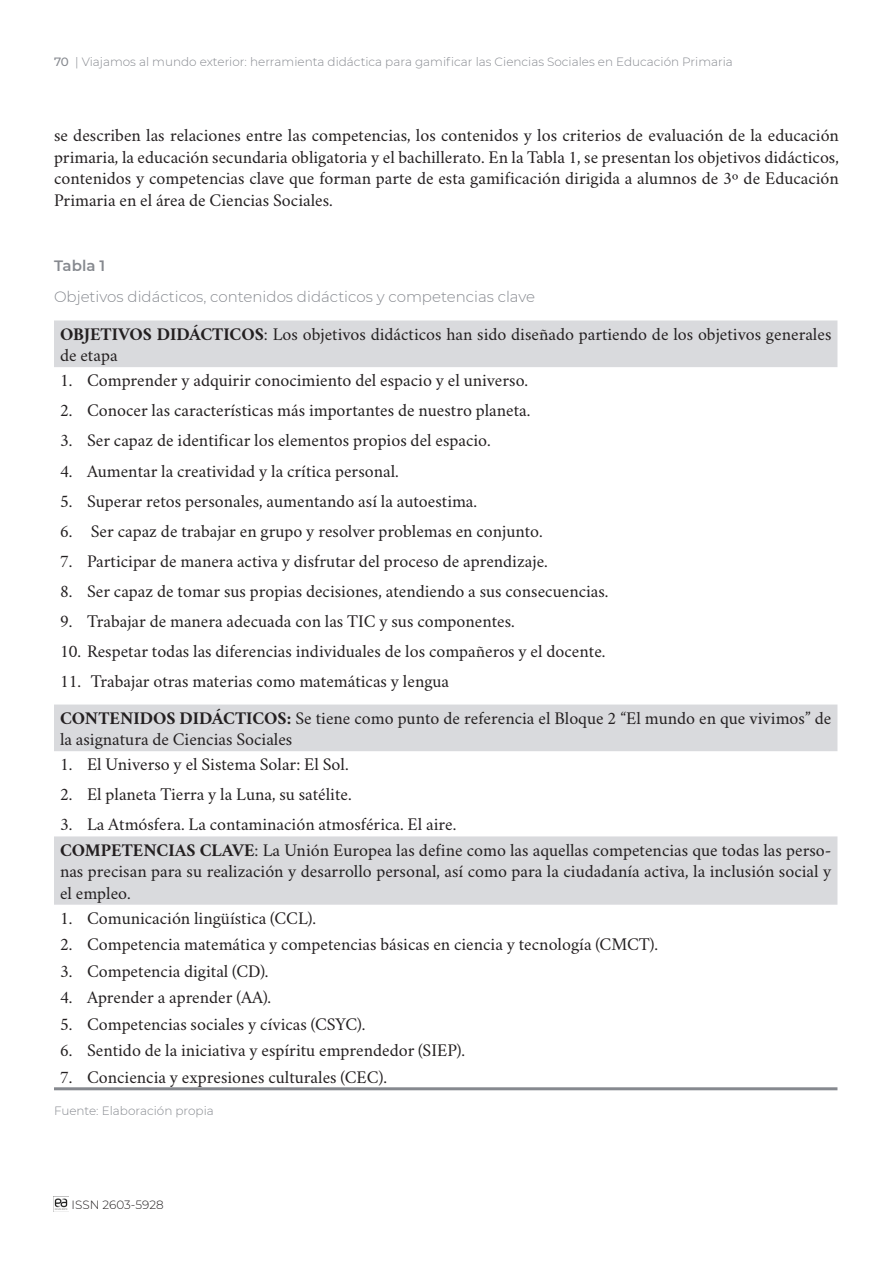
<style>
.page{position:relative;width:893px;height:1263px;background:#fff}
.page>*{position:absolute;margin:0;border:0;box-sizing:border-box;transform-origin:0 0}
.Cuerpo{font:18px/21.6px "Crimson";color:#231f20;text-align:justify}
.texto_tabla{font:18px/21.6px "Crimson";color:#231f20}
.tabla_2{font:300 15px "Montserrat";color:#86898f}
.tabla1{font:600 15px "Montserrat";color:#86898f}
.tabla_pie{font:300 12px "Montserrat";color:#86898f}
.t1{font:300 12px "Montserrat";color:#231f20}
.s1{font-weight:500}
.s2{font-weight:700}
</style>
<div class="page">
<img style="left:54px;top:1198px;width:14px;height:12px">
<svg style="left:54px;top:320px;width:783px;height:585px"></svg>
<hr style="left:54px;top:1087px;width:783px;height:3px;background:#86898f">
<p class="tabla_pie" style="left:54px;top:53px;width:680px"><span class="s1">70</span> | Viajamos al mundo exterior: herramienta didáctica para gamificar las Ciencias Sociales en Educación Primaria</p>
<p class="Cuerpo" style="left:54px;top:122px;width:786px">se describen las relaciones entre las competencias, los contenidos y los criterios de evaluación de la educación primaria, la educación secundaria obligatoria y el bachillerato. En la Tabla 1, se presentan los objetivos didácticos, contenidos y competencias clave que forman parte de esta gamificación dirigida a alumnos de 3º de Educación Primaria en el área de Ciencias Sociales.</p>
<p class="tabla1" style="left:54px;top:255px;width:53px">Tabla 1</p>
<p class="tabla_2" style="left:54px;top:286px;width:483px">Objetivos didácticos, contenidos didácticos y competencias clave</p>
<p class="texto_tabla" style="left:60px;top:321px;width:773px"><span class="s2">OBJETIVOS DIDÁCTICOS</span>: Los objetivos didácticos han sido diseñado partiendo de los objetivos generales de etapa</p>
<p class="Cuerpo" style="left:60px;top:367px;width:470px">1. Comprender y adquirir conocimiento del espacio y el universo.</p>
<p class="Cuerpo" style="left:60px;top:397px;width:472px">2. Conocer las características más importantes de nuestro planeta.</p>
<p class="Cuerpo" style="left:60px;top:427px;width:432px">3. Ser capaz de identificar los elementos propios del espacio.</p>
<p class="Cuerpo" style="left:60px;top:458px;width:340px">4. Aumentar la creatividad y la crítica personal.</p>
<p class="Cuerpo" style="left:60px;top:488px;width:419px">5. Superar retos personales, aumentando así la autoestima.</p>
<p class="Cuerpo" style="left:60px;top:518px;width:484px">6. Ser capaz de trabajar en grupo y resolver problemas en conjunto.</p>
<p class="Cuerpo" style="left:60px;top:548px;width:489px">7. Participar de manera activa y disfrutar del proceso de aprendizaje.</p>
<p class="Cuerpo" style="left:60px;top:578px;width:550px">8. Ser capaz de tomar sus propias decisiones, atendiendo a sus consecuencias.</p>
<p class="Cuerpo" style="left:60px;top:608px;width:456px">9. Trabajar de manera adecuada con las TIC y sus componentes.</p>
<p class="Cuerpo" style="left:60px;top:638px;width:547px">10. Respetar todas las diferencias individuales de los compañeros y el docente.</p>
<p class="Cuerpo" style="left:60px;top:668px;width:391px">11. Trabajar otras materias como matemáticas y lengua</p>
<p class="texto_tabla" style="left:60px;top:705px;width:773px"><span class="s2">CONTENIDOS DIDÁCTICOS:</span> Se tiene como punto de referencia el Bloque 2 “El mundo en que vivimos” de la asignatura de Ciencias Sociales</p>
<p class="Cuerpo" style="left:60px;top:751px;width:290px">1. El Universo y el Sistema Solar: El Sol.</p>
<p class="Cuerpo" style="left:60px;top:781px;width:293px">2. El planeta Tierra y la Luna, su satélite.</p>
<p class="Cuerpo" style="left:60px;top:811px;width:398px">3. La Atmósfera. La contaminación atmosférica. El aire.</p>
<p class="texto_tabla" style="left:60px;top:837px;width:773px;text-align:justify"><span class="s2">COMPETENCIAS CLAVE</span>: La Unión Europea las define como las aquellas competencias que todas las perso&shy;nas precisan para su realización y desarrollo personal, así como para la ciudadanía activa, la inclusión social y el empleo.</p>
<p class="Cuerpo" style="left:60px;top:905px;width:258px">1. Comunicación lingüística (CCL).</p>
<p class="Cuerpo" style="left:60px;top:931px;width:600px">2. Competencia matemática y competencias básicas en ciencia y tecnología (CMCT).</p>
<p class="Cuerpo" style="left:60px;top:958px;width:210px">3. Competencia digital (CD).</p>
<p class="Cuerpo" style="left:60px;top:984px;width:213px">4. Aprender a aprender (AA).</p>
<p class="Cuerpo" style="left:60px;top:1011px;width:307px">5. Competencias sociales y cívicas (CSYC).</p>
<p class="Cuerpo" style="left:60px;top:1037px;width:407px">6. Sentido de la iniciativa y espíritu emprendedor (SIEP).</p>
<p class="Cuerpo" style="left:60px;top:1064px;width:328px">7. Conciencia y expresiones culturales (CEC).</p>
<p class="tabla_pie" style="left:54px;top:1103px;width:161px">Fuente: Elaboración propia</p>
<p class="t1" style="left:72px;top:1196px;width:94px">ISSN 2603-5928</p>
</div>
